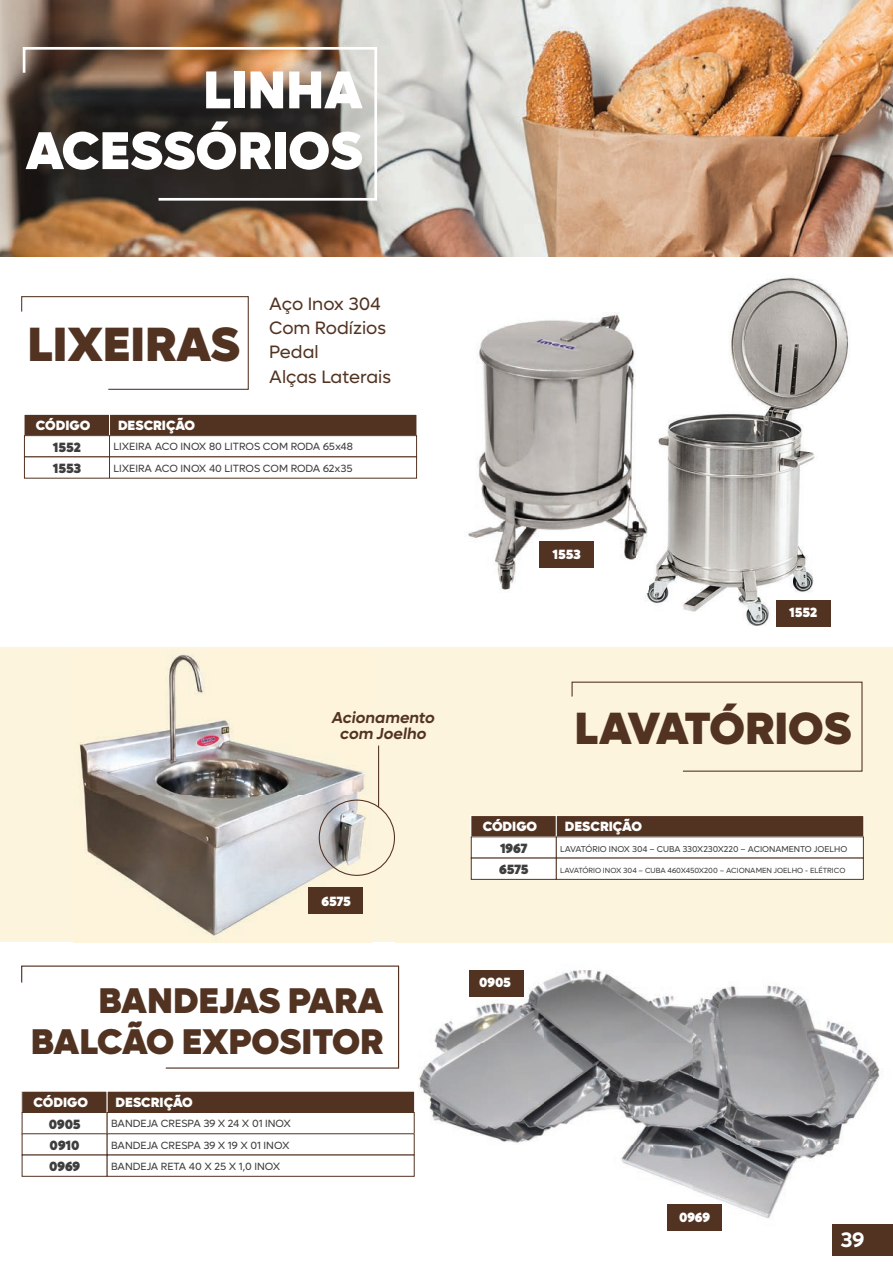
<style>
.page{position:relative;width:893px;height:1276px;background:#fff}
.page>*{position:absolute;margin:0;border:0;box-sizing:border-box;transform-origin:0 0}
.t1{font:900 53.4px/60.8px "Lufga";color:#fff;text-align:right}
.t2{font:900 48.3px "Lufga";color:#523322}
.t3{font:900 45.3px "Lufga";color:#523322}
.t4{font:900 35.85px/40.8px "Lufga";color:#523322;text-align:right}
.t5{font:600 21px "Lufga";color:#fff}
.t6{font:18px/24.3px "Lufga";color:#523322}
.t7{font:italic 600 15.9px/15.1px "Lufga";color:#523322;text-align:center}
.t8{font:900 13.5px "Lufga";color:#fff}
.t9{font:900 13.5px "Lufga";letter-spacing:-.005em;color:#3e3e3f}
.t10{font:10.5px "Lufga";color:#3e3e3f}
.t11{font:8.55px "Lufga";letter-spacing:-.005em;color:#3e3e3f}
.t12{font:7.5px "Lufga";color:#3e3e3f}
</style>
<div class="page">
<div style="left:0;top:647px;width:893px;height:295px;background:#fcf4dc"></div>
<img style="left:74px;top:654px;width:297px;height:289px">
<img style="left:1px;top:0;width:892px;height:256px">
<img style="left:395px;top:942px;width:498px;height:289px">
<img style="left:468px;top:312px;width:168px;height:278px">
<img style="left:636px;top:277px;width:213px;height:349px">
<div style="left:832px;top:1224px;width:61px;height:31px;background:#523322"></div>
<svg style="left:21px;top:296px;width:228px;height:94px"></svg>
<svg style="left:21px;top:46px;width:357px;height:156px;background:#524840"></svg>
<div style="left:471px;top:815px;width:85px;height:22px;background:#523322"></div>
<div style="left:471px;top:815px;width:85px;height:22px;border:1px solid #fff"></div>
<div style="left:471px;top:837px;width:85px;height:21px;background:#fff"></div>
<div style="left:556px;top:815px;width:308px;height:22px;background:#523322"></div>
<div style="left:556px;top:815px;width:308px;height:22px;border:1px solid #fff"></div>
<div style="left:556px;top:837px;width:307px;height:21px;background:#fff"></div>
<div style="left:471px;top:858px;width:85px;height:21px;background:#fff"></div>
<div style="left:556px;top:858px;width:307px;height:21px;background:#fff"></div>
<svg style="left:571px;top:681px;width:292px;height:91px"></svg>
<div style="left:308px;top:887px;width:55px;height:26px;background:#523322"></div>
<div style="left:539px;top:541px;width:55px;height:27px;background:#523322"></div>
<div style="left:24px;top:414px;width:86px;height:21px;background:#523322"></div>
<div style="left:24px;top:414px;width:86px;height:22px;border:1px solid #fff"></div>
<div style="left:24px;top:435px;width:86px;height:22px;border:1px solid #523322"></div>
<div style="left:110px;top:414px;width:307px;height:21px;background:#523322"></div>
<div style="left:109px;top:414px;width:308px;height:22px;border:1px solid #fff"></div>
<div style="left:109px;top:435px;width:308px;height:22px;border:1px solid #523322"></div>
<div style="left:776px;top:600px;width:55px;height:26px;background:#523322"></div>
<svg style="left:21px;top:965px;width:379px;height:104px"></svg>
<div style="left:22px;top:1091px;width:85px;height:21px;background:#523322"></div>
<div style="left:22px;top:1112px;width:85px;height:22px;border:1px solid #523322"></div>
<div style="left:107px;top:1091px;width:308px;height:21px;background:#523322"></div>
<div style="left:107px;top:1112px;width:307px;height:21px;background:#fff"></div>
<div style="left:107px;top:1112px;width:307px;height:22px;border:1px solid #523322"></div>
<div style="left:22px;top:1133px;width:85px;height:22px;border:1px solid #523322"></div>
<div style="left:107px;top:1133px;width:307px;height:22px;background:#fff"></div>
<div style="left:107px;top:1133px;width:307px;height:22px;border:1px solid #523322"></div>
<div style="left:107px;top:1155px;width:307px;height:21px;background:#fff"></div>
<div style="left:469px;top:970px;width:55px;height:26px;background:#523322"></div>
<div style="left:667px;top:1204px;width:55px;height:26px;background:#523322"></div>
<div style="left:319px;top:799px;width:76px;height:77px;border:1px solid #523322;border-radius:50%"></div>
<hr style="left:378px;top:745px;width:1px;height:62px;background:#523322">
<hr style="left:0;top:0;width:1px;height:644px;background:#fcf4dc">
<h1 class="t1" style="left:26px;top:59px;width:339px">LINHA<br>ACESSÓRIOS</h1>
<h2 class="t2" style="left:28px;top:315px;width:214px">LIXEIRAS</h2>
<h3 class="t6" style="left:269px;top:291px;width:123px">Aço Inox 304<br>Com Rodízios<br>Pedal<br>Alças Laterais</h3>
<p class="t8" style="left:36px;top:417px;width:56px">CÓDIGO</p>
<p class="t8" style="left:118px;top:417px;width:79px">DESCRIÇÃO</p>
<p class="t9" style="left:53px;top:439px;width:30px">1552</p>
<p class="t10" style="left:113px;top:441px;width:241px">LIXEIRA ACO INOX 80 LITROS COM RODA 65x48</p>
<p class="t9" style="left:53px;top:460px;width:30px">1553</p>
<p class="t10" style="left:113px;top:462px;width:240px">LIXEIRA ACO INOX 40 LITROS COM RODA 62x35</p>
<h3 class="t7" style="left:332px;top:710px;width:104px">Acionamento com Joelho</h3>
<p class="t8" style="left:321px;top:892px;width:31px">6575</p>
<h3 class="t4" style="left:31px;top:980px;width:354px">BANDEJAS PARA<br>BALCÃO EXPOSITOR</h3>
<p class="t8" style="left:34px;top:1094px;width:56px">CÓDIGO</p>
<p class="t8" style="left:116px;top:1094px;width:79px">DESCRIÇÃO</p>
<p class="t9" style="left:49px;top:1115px;width:33px">0905</p>
<p class="t10" style="left:111px;top:1117px;width:181px">BANDEJA CRESPA 39 X 24 X 01 INOX</p>
<p class="t9" style="left:50px;top:1137px;width:31px">0910</p>
<p class="t10" style="left:111px;top:1139px;width:180px">BANDEJA CRESPA 39 X 19 X 01 INOX</p>
<p class="t9" style="left:49px;top:1158px;width:33px">0969</p>
<p class="t10" style="left:111px;top:1160px;width:171px">BANDEJA RETA 40 X 25 X 1,0 INOX</p>
<p class="t8" style="left:552px;top:545px;width:30px">1553</p>
<p class="t8" style="left:789px;top:604px;width:30px">1552</p>
<h3 class="t3" style="left:575px;top:701px;width:278px">LAVATÓRIOS</h3>
<p class="t8" style="left:483px;top:818px;width:56px">CÓDIGO</p>
<p class="t8" style="left:565px;top:818px;width:79px">DESCRIÇÃO</p>
<p class="t9" style="left:500px;top:840px;width:29px">1967</p>
<p class="t11" style="left:560px;top:843px;width:288px">LAVATÓRIO INOX 304 – CUBA 330X230X220 – ACIONAMENTO JOELHO</p>
<p class="t9" style="left:499px;top:861px;width:31px">6575</p>
<p class="t12" style="left:560px;top:866px;width:287px">LAVATÓRIO INOX 304 – CUBA 460X450X200 – ACIONAMEN JOELHO - ELÉTRICO</p>
<p class="t8" style="left:479px;top:974px;width:33px">0905</p>
<p class="t8" style="left:679px;top:1208px;width:33px">0969</p>
<h3 class="t5" style="left:840px;top:1227px;width:25px">39</h3>
</div>
